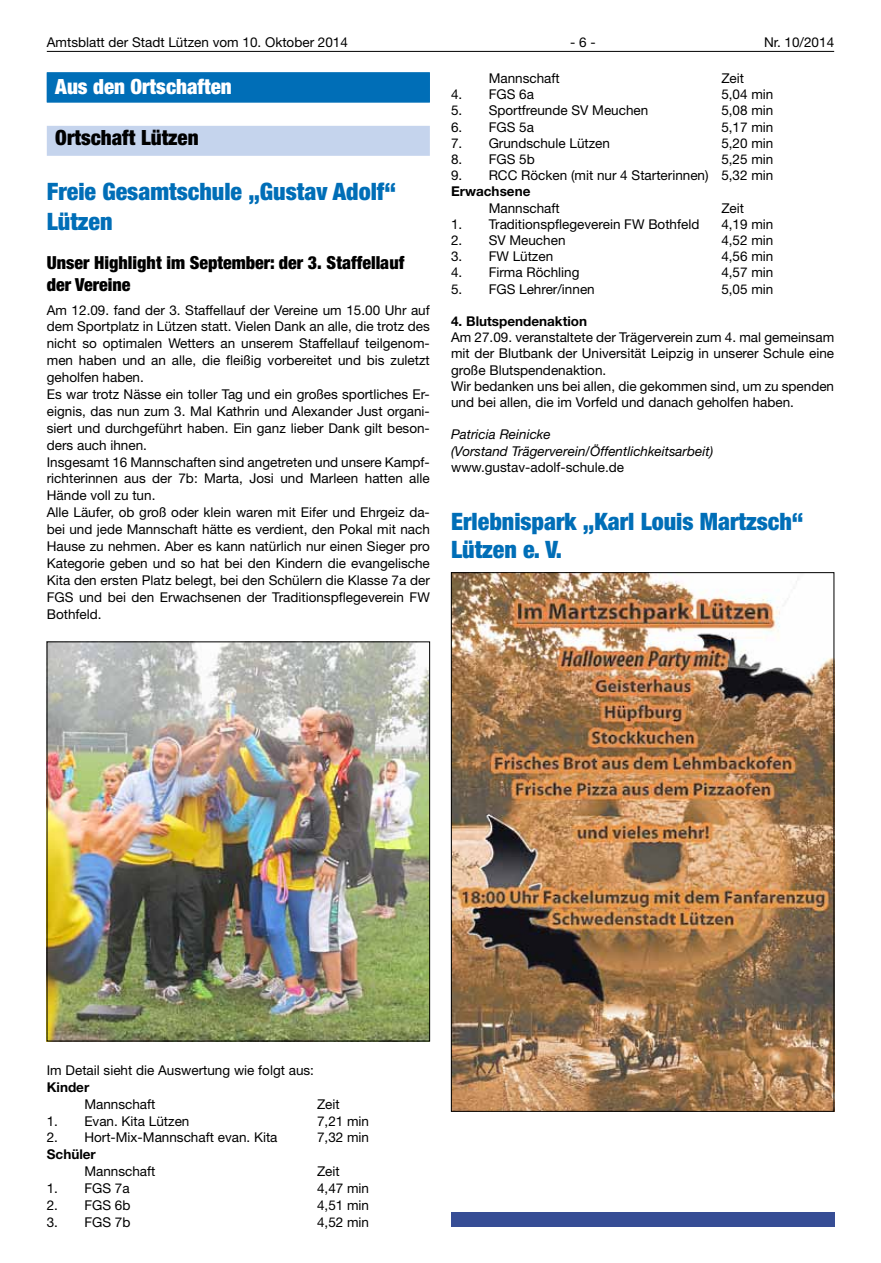
<style>
.page{position:relative;width:881px;height:1263px;background:#fff}
.page>*{position:absolute;margin:0;border:0;box-sizing:border-box;transform-origin:0 0}
.t1{font:900 condensed 24px/29.4px "Helvetica Neue LT";color:#006eb7}
.t2{font:900 condensed 21px "Helvetica Neue LT";color:#fff}
.t3{font:900 condensed 21px "Helvetica Neue LT";color:#000}
.t4{font:900 condensed 18px/22.4px "Helvetica Neue LT";color:#000}
.t5{font:13.5px/17px "Helvetica Neue LT";color:#000}
.t6{font:italic 13.5px/16.2px "Helvetica Neue LT";color:#000}
.t7{font:700 13.5px "Helvetica Neue LT";color:#000}
</style>
<div class="page">
<hr style="left:47px;top:51px;width:786px;height:1px;background:#000">
<div style="left:47px;top:72px;width:382px;height:30px;background:#2684c1"></div>
<div style="left:47px;top:73px;width:382px;height:30px;background:#006eb7"></div>
<div style="left:47px;top:126px;width:382px;height:30px;background:#c5d4ed"></div>
<img style="left:49px;top:644px;width:378px;height:395px">
<img style="left:453px;top:574px;width:378px;height:535px">
<div style="left:451px;top:1212px;width:382px;height:15px;background:#364d95"></div>
<p class="t5" style="left:47px;top:33px;width:302px">Amtsblatt der Stadt Lützen vom 10. Oktober 2014</p>
<p class="t5" style="left:570px;top:33px;width:27px">- 6 -</p>
<p class="t5" style="left:763px;top:33px;width:72px">Nr. 10/2014</p>
<h2 class="t2" style="left:55px;top:73px;width:178px">Aus den Ortschaften</h2>
<h2 class="t3" style="left:55px;top:125px;width:145px">Ortschaft Lützen</h2>
<h1 class="t1" style="left:47px;top:177px;width:350px">Freie Gesamtschule „Gustav Adolf“<br>Lützen</h1>
<h3 class="t4" style="left:47px;top:251px;width:359px">Unser Highlight im September: der 3. Staffellauf der Vereine</h3>
<p class="t5" style="left:47px;top:301px;width:384px">Am 12.09. fand der 3. Staffellauf der Vereine um 15.00 Uhr auf dem Sportplatz in Lützen statt. Vielen Dank an alle, die trotz des nicht so optimalen Wetters an unserem Staffellauf teilgenom&shy;men haben und an alle, die fleißig vorbereitet und bis zuletzt geholfen haben.<br>Es war trotz Nässe ein toller Tag und ein großes sportliches Er&shy;eignis, das nun zum 3. Mal Kathrin und Alexander Just organi&shy;siert und durchgeführt haben. Ein ganz lieber Dank gilt beson&shy;ders auch ihnen.<br>Insgesamt 16 Mannschaften sind angetreten und unsere Kampf&shy;richterinnen aus der 7b: Marta, Josi und Marleen hatten alle Hände voll zu tun.<br>Alle Läufer, ob groß oder klein waren mit Eifer und Ehrgeiz da&shy;bei und jede Mannschaft hätte es verdient, den Pokal mit nach Hause zu nehmen. Aber es kann natürlich nur einen Sieger pro Kategorie geben und so hat bei den Kindern die evangelische Kita den ersten Platz belegt, bei den Schülern die Klasse 7a der FGS und bei den Erwachsenen der Traditionspflegeverein FW Bothfeld.</p>
<p class="t5" style="left:488px;top:69px;width:73px">Mannschaft</p>
<p class="t5" style="left:721px;top:69px;width:24px">Zeit</p>
<p class="t5" style="left:451px;top:86px;width:84px">4. FGS 6a</p>
<p class="t5" style="left:721px;top:86px;width:54px">5,04 min</p>
<p class="t5" style="left:451px;top:102px;width:199px">5. Sportfreunde SV Meuchen</p>
<p class="t5" style="left:721px;top:102px;width:54px">5,08 min</p>
<p class="t5" style="left:451px;top:118px;width:84px">6. FGS 5a</p>
<p class="t5" style="left:721px;top:118px;width:54px">5,17 min</p>
<p class="t5" style="left:451px;top:134px;width:160px">7. Grundschule Lützen</p>
<p class="t5" style="left:721px;top:134px;width:54px">5,20 min</p>
<p class="t5" style="left:451px;top:150px;width:85px">8. FGS 5b</p>
<p class="t5" style="left:721px;top:150px;width:54px">5,25 min</p>
<p class="t5" style="left:451px;top:167px;width:324px">9. RCC Röcken (mit nur 4 Starterinnen) 5,32 min</p>
<p class="t7" style="left:451px;top:183px;width:81px">Erwachsene</p>
<p class="t5" style="left:488px;top:199px;width:73px">Mannschaft</p>
<p class="t5" style="left:721px;top:199px;width:24px">Zeit</p>
<p class="t5" style="left:451px;top:215px;width:250px">1. Traditionspflegeverein FW Bothfeld</p>
<p class="t5" style="left:721px;top:215px;width:54px">4,19 min</p>
<p class="t5" style="left:451px;top:231px;width:116px">2. SV Meuchen</p>
<p class="t5" style="left:721px;top:231px;width:54px">4,52 min</p>
<p class="t5" style="left:451px;top:248px;width:104px">3. FW Lützen</p>
<p class="t5" style="left:721px;top:248px;width:54px">4,56 min</p>
<p class="t5" style="left:451px;top:264px;width:130px">4. Firma Röchling</p>
<p class="t5" style="left:721px;top:264px;width:54px">4,57 min</p>
<p class="t5" style="left:451px;top:280px;width:145px">5. FGS Lehrer/innen</p>
<p class="t5" style="left:721px;top:280px;width:54px">5,05 min</p>
<p class="t7" style="left:451px;top:313px;width:137px">4. Blutspendenaktion</p>
<p class="t5" style="left:451px;top:329px;width:384px;line-height:16.2px">Am 27.09. veranstaltete der Trägerverein zum 4. mal gemeinsam mit der Blutbank der Universität Leipzig in unserer Schule eine große Blutspendenaktion.<br>Wir bedanken uns bei allen, die gekommen sind, um zu spenden und bei allen, die im Vorfeld und danach geholfen haben.</p>
<p class="t6" style="left:451px;top:426px;width:263px">Patricia Reinicke<br>(Vorstand Trägerverein/Öffentlichkeitsarbeit)</p>
<p class="t5" style="left:451px;top:458px;width:174px">www.gustav-adolf-schule.de</p>
<h1 class="t1" style="left:451px;top:506px;width:354px;line-height:28.8px">Erlebnispark „Karl Louis Martzsch“<br>Lützen e. V.</h1>
<p class="t5" style="left:47px;top:1061px;width:269px">Im Detail sieht die Auswertung wie folgt aus:</p>
<p class="t7" style="left:47px;top:1078px;width:44px">Kinder</p>
<p class="t5" style="left:84px;top:1095px;width:73px">Mannschaft</p>
<p class="t5" style="left:317px;top:1095px;width:24px">Zeit</p>
<p class="t5" style="left:47px;top:1112px;width:144px">1. Evan. Kita Lützen</p>
<p class="t5" style="left:317px;top:1112px;width:54px">7,21 min</p>
<p class="t5" style="left:47px;top:1129px;width:232px">2. Hort-Mix-Mannschaft evan. Kita</p>
<p class="t5" style="left:317px;top:1129px;width:54px">7,32 min</p>
<p class="t7" style="left:47px;top:1146px;width:51px">Schüler</p>
<p class="t5" style="left:84px;top:1163px;width:73px">Mannschaft</p>
<p class="t5" style="left:317px;top:1163px;width:24px">Zeit</p>
<p class="t5" style="left:47px;top:1180px;width:84px">1. FGS 7a</p>
<p class="t5" style="left:317px;top:1180px;width:54px">4,47 min</p>
<p class="t5" style="left:47px;top:1196px;width:85px">2. FGS 6b</p>
<p class="t5" style="left:317px;top:1196px;width:54px">4,51 min</p>
<p class="t5" style="left:47px;top:1213px;width:85px">3. FGS 7b</p>
<p class="t5" style="left:317px;top:1213px;width:54px">4,52 min</p>
</div>
